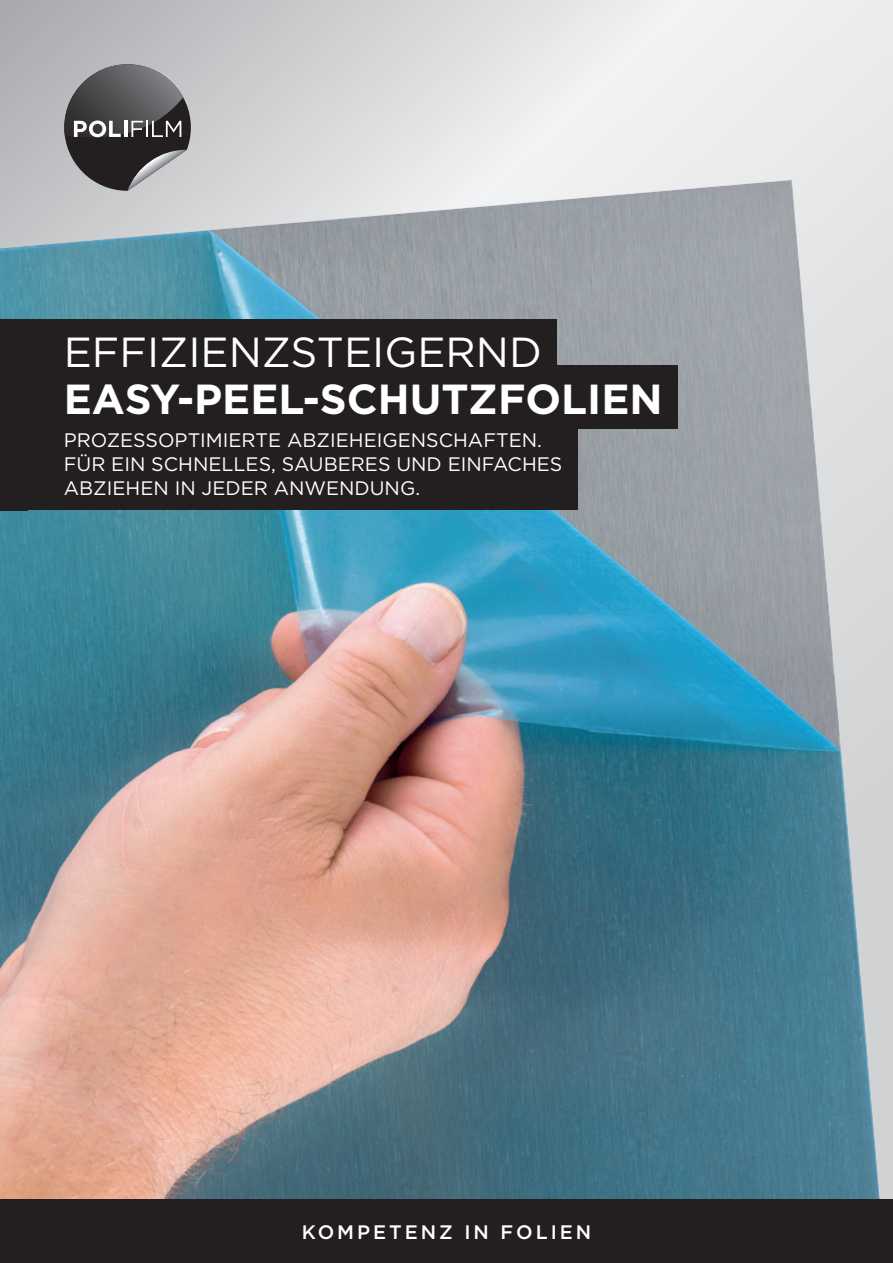
<style>
.page{position:relative;width:893px;height:1263px;background:#fff}
.page>*{position:absolute;margin:0;border:0;box-sizing:border-box;transform-origin:0 0}
.t1{font:700 42px "Gotham";color:#fff}
.t2{font:42px "Gotham";color:#fff}
.t3{font:19.5px/24px "Gotham";color:#fff}
.t4{font:500 19.5px "Gotham";letter-spacing:.15em;color:#fff}
</style>
<div class="page">
<svg style="left:0;top:0;width:893px;height:82px"></svg>
<img style="left:0;top:82px;width:893px;height:1117px">
<div style="left:64px;top:64px;width:127px;height:127px;background:#231f20;border-radius:50%"></div>
<svg style="left:127px;top:150px;width:60px;height:41px"></svg>
<svg style="left:64px;top:64px;width:119px;height:78px"></svg>
<div style="left:0;top:1199px;width:893px;height:64px;background:#231f20"></div>
<div style="left:0;top:366px;width:678px;height:63px;background:#231f20"></div>
<div style="left:0;top:417px;width:577px;height:93px;background:#231f20"></div>
<div style="left:0;top:319px;width:557px;height:63px;background:#231f20"></div>
<h1 class="t2" style="left:64px;top:326px;width:480px">EFFIZIENZSTEIGERND</h1>
<h1 class="t1" style="left:64px;top:371px;width:600px">EASY-PEEL-SCHUTZFOLIEN</h1>
<p class="t3" style="left:64px;top:428px;width:500px">PROZESSOPTIMIERTE ABZIEHEIGENSCHAFTEN.<br>FÜR EIN SCHNELLES, SAUBERES UND EINFACHES<br>ABZIEHEN IN JEDER ANWENDUNG.</p>
<p class="t4" style="left:302px;top:1219px;width:291px">KOMPETENZ IN FOLIEN</p>
</div>
